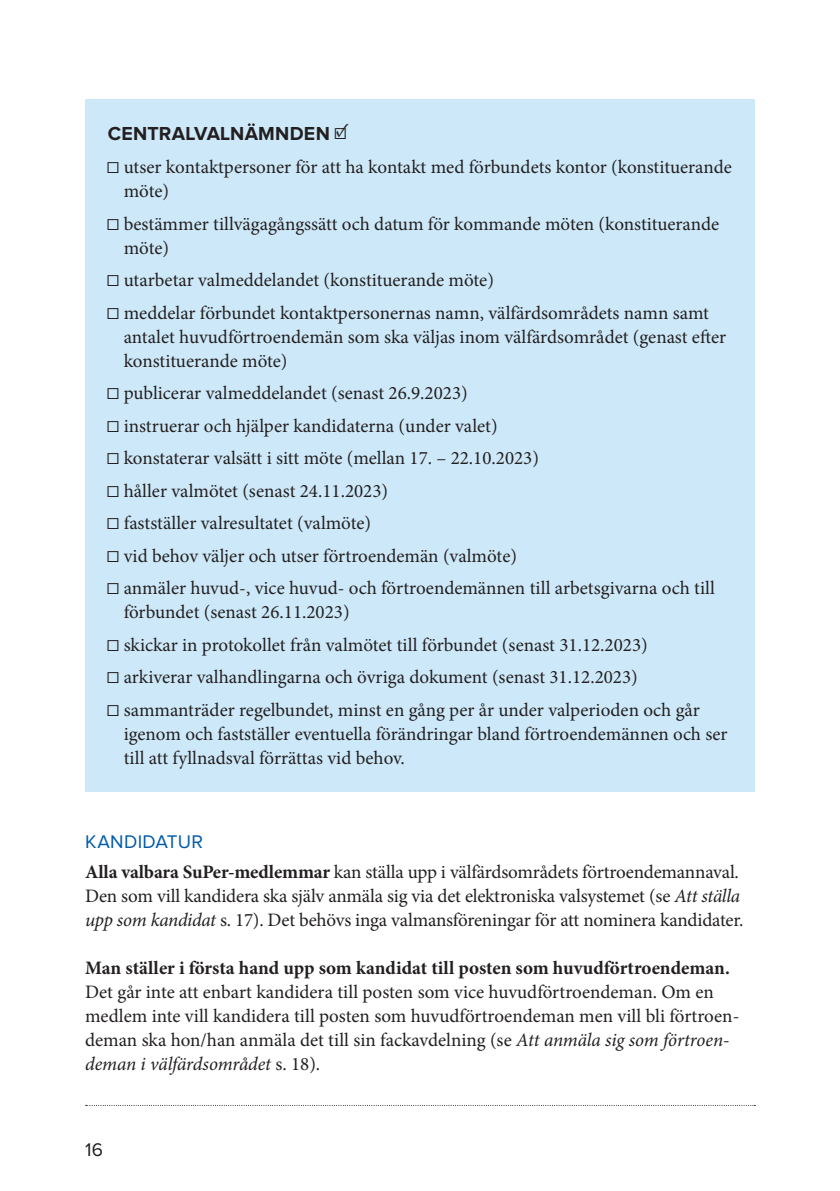
<style>
.page{position:relative;width:840px;height:1191px;background:#fff}
.page>*{position:absolute;margin:0;border:0;box-sizing:border-box;transform-origin:0 0}
.t1{font:700 19.6px "Proxima Nova";letter-spacing:.01em;color:#231f20}
.t2{font:19px/32.6px "Minion Pro";letter-spacing:-.005em;color:#231f20}
.t3{font:700 19px "Minion Pro";color:#231f20}
.t4{font:19px "Proxima Nova";letter-spacing:.02em;color:#015aaa}
.t5{font:19px "Proxima Nova";color:#231f20}
.s1{font-weight:400;font-size:19px}
.s2{font-family:"Proxima Nova"}
.s3{font-weight:700}
.s4{font-style:italic}
</style>
<div class="page">
<svg style="left:86px;top:1105px;width:669px;height:1px"></svg>
<div style="left:85px;top:99px;width:669px;height:692px;background:#cde9f9"></div>
<p class="t1" style="left:108px;top:124px;width:243px">CENTRALVALNÄMNDEN <span class="s1">☐</span><sup>✓</sup></p>
<p class="t2" style="left:124px;top:155px;width:609px;line-height:24px;text-indent:-17px"><span class="s2">☐</span> utser kontaktpersoner för att ha kontakt med förbundets kontor (konstituerande möte)</p>
<p class="t2" style="left:124px;top:212px;width:596px;line-height:24px;text-indent:-17px"><span class="s2">☐</span> bestämmer tillvägagångssätt och datum för kommande möten (konstituerande möte)</p>
<p class="t2" style="left:107px;top:264px;width:603px"><span class="s2">☐</span> utarbetar valmeddelandet (konstituerande möte)<br><span class="s2">☐</span> meddelar förbundet kontaktpersonernas namn, välfärdsområdets namn samt</p>
<p class="t2" style="left:124px;top:325px;width:603px;line-height:24px">antalet huvudförtroendemän som ska väljas inom välfärdsområdet (genast efter konstituerande möte)</p>
<p class="t2" style="left:107px;top:377px;width:609px"><span class="s2">☐</span> publicerar valmeddelandet (senast 26.9.2023)<br><span class="s2">☐</span> instruerar och hjälper kandidaterna (under valet)<br><span class="s2">☐</span> konstaterar valsätt i sitt möte (mellan 17. – 22.10.2023)<br><span class="s2">☐</span> håller valmötet (senast 24.11.2023)<br><span class="s2">☐</span> fastställer valresultatet (valmöte)<br><span class="s2">☐</span> vid behov väljer och utser förtroendemän (valmöte)<br><span class="s2">☐</span> anmäler huvud-, vice huvud- och förtroendemännen till arbetsgivarna och till</p>
<p class="t2" style="left:107px;top:596px;width:594px;text-indent:17px">förbundet (senast 26.11.2023)<br><span class="s2">☐</span> skickar in protokollet från valmötet till förbundet (senast 31.12.2023)<br><span class="s2">☐</span> arkiverar valhandlingarna och övriga dokument (senast 31.12.2023)<br><span class="s2">☐</span> sammanträder regelbundet, minst en gång per år under valperioden och går</p>
<p class="t2" style="left:124px;top:722px;width:605px;line-height:24px">igenom och fastställer eventuella förändringar bland förtroendemännen och ser till att fyllnadsval förrättas vid behov.</p>
<p class="t4" style="left:85px;top:833px;width:119px">KANDIDATUR</p>
<p class="t2" style="left:85px;top:860px;width:659px;line-height:24px"><span class="s3">Alla valbara SuPer-medlemmar</span> kan ställa upp i välfärdsområdets förtroendemannaval.<br>Den som vill kandidera ska själv anmäla sig via det elektroniska valsystemet (se <span class="s4">Att ställa upp som kandidat</span> s. 17). Det behövs inga valmansföreningar för att nominera kandidater.</p>
<p class="t3" style="left:85px;top:954px;width:646px">Man ställer i första hand upp som kandidat till posten som huvudförtroendeman.</p>
<p class="t2" style="left:85px;top:980px;width:655px;line-height:24px">Det går inte att enbart kandidera till posten som vice huvudförtroendeman. Om en medlem inte vill kandidera till posten som huvudförtroendeman men vill bli förtroen&shy;deman ska hon/han anmäla det till sin fackavdelning (se <span class="s4">Att anmäla sig som förtroen&shy;deman i välfärdsområdet</span> s. 18).</p>
<p class="t5" style="left:85px;top:1141px;width:20px">16</p>
</div>
